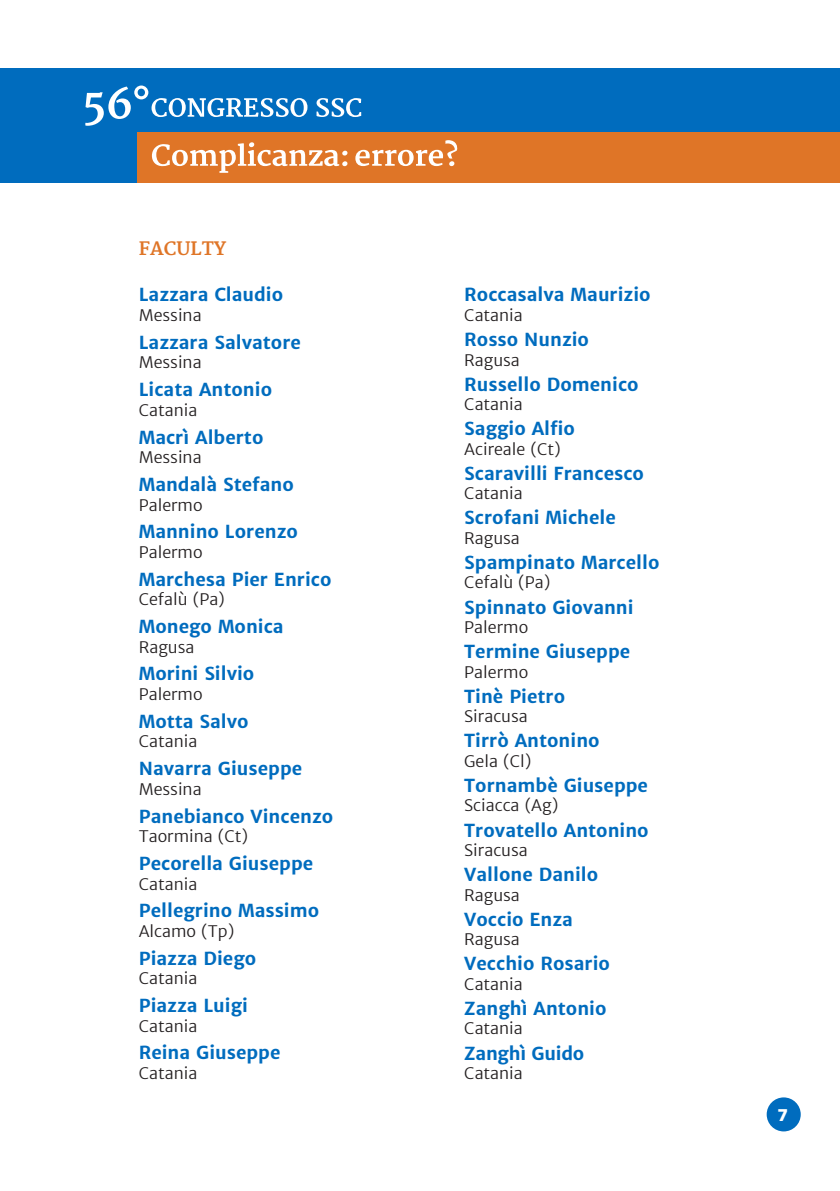
<style>
.page{position:relative;width:840px;height:1191px;background:#fff}
.page>*{position:absolute;margin:0;border:0;box-sizing:border-box;transform-origin:0 0}
.t1{font:700 18px "Merriweather Sans";color:#006cbe}
.t2{font:700 18px "Merriweather";color:#df7527}
.t3{font:300 16px "Merriweather Sans";color:#231f20}
.t4{font:900 16px "Benton Sans";color:#fff}
</style>
<div class="page">
<div style="left:0;top:68px;width:839px;height:114px;background:#006cbe"></div>
<div style="left:137px;top:132px;width:702px;height:50px;background:#df7527"></div>
<svg style="left:152px;top:142px;width:195px;height:31px"></svg>
<svg style="left:355px;top:140px;width:102px;height:26px"></svg>
<svg style="left:316px;top:98px;width:45px;height:19px"></svg>
<svg style="left:85px;top:86px;width:222px;height:40px"></svg>
<div style="left:766px;top:1097px;width:34px;height:34px;background:#006cbe;border-radius:50%"></div>
<p class="t2" style="left:139px;top:238px;width:89px">FACULTY</p>
<p class="t1" style="left:139px;top:283px;width:146px">Lazzara Claudio</p>
<p class="t3" style="left:139px;top:305px;width:64px">Messina</p>
<p class="t1" style="left:139px;top:330px;width:164px">Lazzara Salvatore</p>
<p class="t3" style="left:139px;top:352px;width:64px">Messina</p>
<p class="t1" style="left:139px;top:378px;width:135px">Licata Antonio</p>
<p class="t3" style="left:139px;top:399px;width:60px">Catania</p>
<p class="t1" style="left:139px;top:425px;width:126px">Macrì Alberto</p>
<p class="t3" style="left:139px;top:447px;width:64px">Messina</p>
<p class="t1" style="left:139px;top:473px;width:156px">Mandalà Stefano</p>
<p class="t3" style="left:139px;top:494px;width:65px">Palermo</p>
<p class="t1" style="left:139px;top:520px;width:161px">Mannino Lorenzo</p>
<p class="t3" style="left:139px;top:542px;width:65px">Palermo</p>
<p class="t1" style="left:139px;top:567px;width:194px">Marchesa Pier Enrico</p>
<p class="t3" style="left:139px;top:589px;width:88px">Cefalù (Pa)</p>
<p class="t1" style="left:139px;top:615px;width:146px">Monego Monica</p>
<p class="t3" style="left:139px;top:636px;width:57px">Ragusa</p>
<p class="t1" style="left:139px;top:662px;width:117px">Morini Silvio</p>
<p class="t3" style="left:139px;top:684px;width:65px">Palermo</p>
<p class="t1" style="left:139px;top:709px;width:111px">Motta Salvo</p>
<p class="t3" style="left:139px;top:731px;width:60px">Catania</p>
<p class="t1" style="left:139px;top:757px;width:165px">Navarra Giuseppe</p>
<p class="t3" style="left:139px;top:778px;width:64px">Messina</p>
<p class="t1" style="left:139px;top:804px;width:196px">Panebianco Vincenzo</p>
<p class="t3" style="left:139px;top:826px;width:111px">Taormina (Ct)</p>
<p class="t1" style="left:139px;top:851px;width:176px">Pecorella Giuseppe</p>
<p class="t3" style="left:139px;top:873px;width:60px">Catania</p>
<p class="t1" style="left:139px;top:899px;width:182px">Pellegrino Massimo</p>
<p class="t3" style="left:139px;top:920px;width:97px">Alcamo (Tp)</p>
<p class="t1" style="left:139px;top:946px;width:119px">Piazza Diego</p>
<p class="t3" style="left:139px;top:968px;width:60px">Catania</p>
<p class="t1" style="left:139px;top:993px;width:111px">Piazza Luigi</p>
<p class="t3" style="left:139px;top:1015px;width:60px">Catania</p>
<p class="t1" style="left:139px;top:1041px;width:143px">Reina Giuseppe</p>
<p class="t3" style="left:139px;top:1062px;width:60px">Catania</p>
<p class="t1" style="left:464px;top:283px;width:188px">Roccasalva Maurizio</p>
<p class="t3" style="left:464px;top:305px;width:60px">Catania</p>
<p class="t1" style="left:464px;top:328px;width:126px">Rosso Nunzio</p>
<p class="t3" style="left:464px;top:349px;width:57px">Ragusa</p>
<p class="t1" style="left:464px;top:372px;width:176px">Russello Domenico</p>
<p class="t3" style="left:464px;top:394px;width:60px">Catania</p>
<p class="t1" style="left:464px;top:417px;width:112px">Saggio Alfio</p>
<p class="t3" style="left:464px;top:438px;width:98px">Acireale (Ct)</p>
<p class="t1" style="left:464px;top:461px;width:181px">Scaravilli Francesco</p>
<p class="t3" style="left:464px;top:483px;width:60px">Catania</p>
<p class="t1" style="left:464px;top:506px;width:153px">Scrofani Michele</p>
<p class="t3" style="left:464px;top:527px;width:57px">Ragusa</p>
<p class="t1" style="left:464px;top:551px;width:197px">Spampinato Marcello</p>
<p class="t3" style="left:464px;top:572px;width:88px">Cefalù (Pa)</p>
<p class="t1" style="left:464px;top:595px;width:171px">Spinnato Giovanni</p>
<p class="t3" style="left:464px;top:617px;width:65px">Palermo</p>
<p class="t1" style="left:464px;top:640px;width:167px">Termine Giuseppe</p>
<p class="t3" style="left:464px;top:661px;width:65px">Palermo</p>
<p class="t1" style="left:464px;top:684px;width:102px">Tinè Pietro</p>
<p class="t3" style="left:464px;top:706px;width:65px">Siracusa</p>
<p class="t1" style="left:464px;top:729px;width:137px">Tirrò Antonino</p>
<p class="t3" style="left:464px;top:750px;width:69px">Gela (Cl)</p>
<p class="t1" style="left:464px;top:773px;width:185px">Tornambè Giuseppe</p>
<p class="t3" style="left:464px;top:795px;width:96px">Sciacca (Ag)</p>
<p class="t1" style="left:464px;top:818px;width:186px">Trovatello Antonino</p>
<p class="t3" style="left:464px;top:840px;width:65px">Siracusa</p>
<p class="t1" style="left:464px;top:863px;width:135px">Vallone Danilo</p>
<p class="t3" style="left:464px;top:884px;width:57px">Ragusa</p>
<p class="t1" style="left:464px;top:907px;width:110px">Voccio Enza</p>
<p class="t3" style="left:464px;top:929px;width:57px">Ragusa</p>
<p class="t1" style="left:464px;top:952px;width:147px">Vecchio Rosario</p>
<p class="t3" style="left:464px;top:973px;width:60px">Catania</p>
<p class="t1" style="left:464px;top:996px;width:144px">Zanghì Antonio</p>
<p class="t3" style="left:464px;top:1018px;width:60px">Catania</p>
<p class="t1" style="left:464px;top:1041px;width:121px">Zanghì Guido</p>
<p class="t3" style="left:464px;top:1062px;width:60px">Catania</p>
<p class="t4" style="left:778px;top:1105px;width:10px">7</p>
</div>
